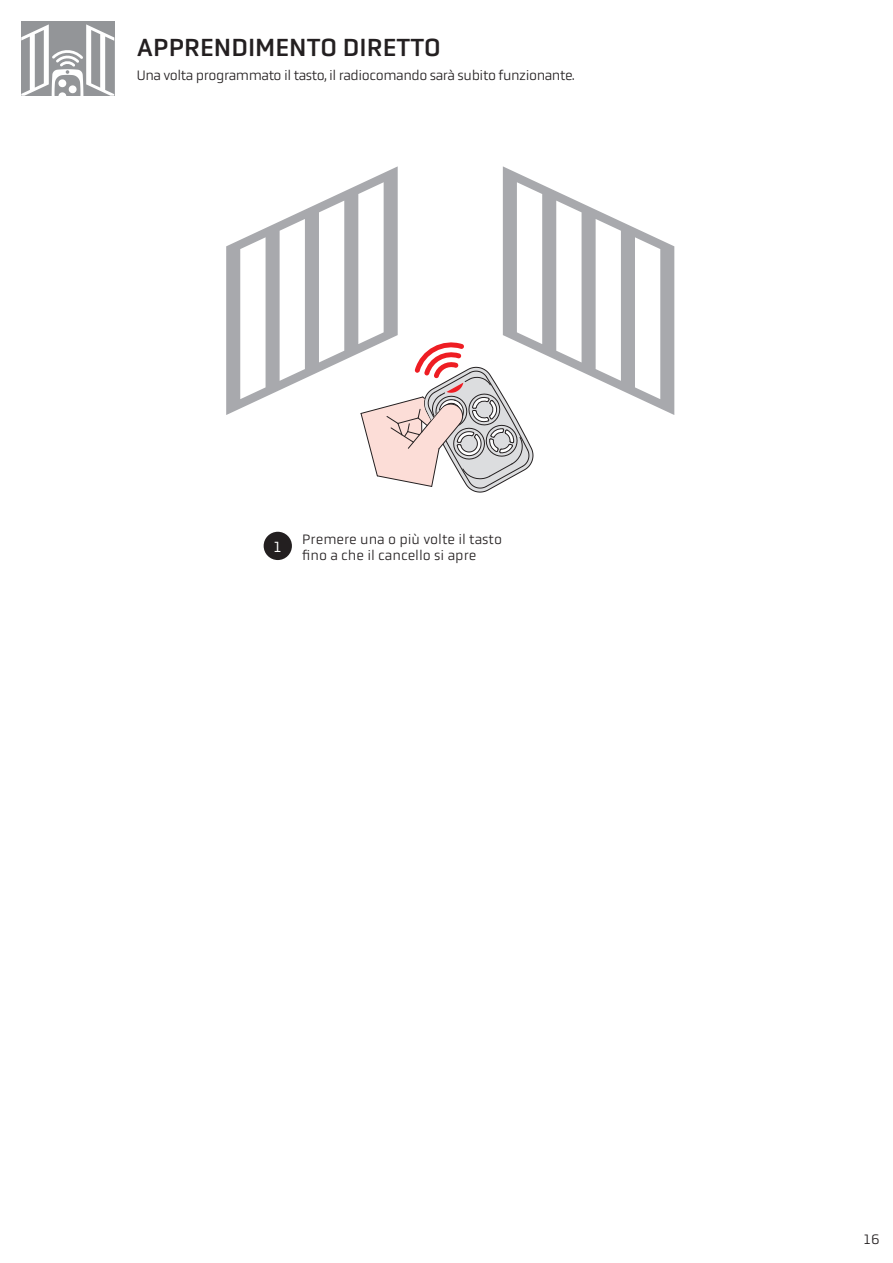
<style>
.page{position:relative;width:893px;height:1263px;background:#fff}
.page>*{position:absolute;margin:0;border:0;box-sizing:border-box;transform-origin:0 0}
.t1{font:25.5px "Obvia";color:#231f20}
.t2{font:15.3px "Obvia";color:#fff}
.t3{font:300 14.25px "Obvia";letter-spacing:-.03em;color:#231f20}
.t4{font:300 14.25px/16px "Obvia";color:#231f20}
</style>
<div class="page">
<div style="left:264px;top:532px;width:28px;height:28px;background:#231f20;border-radius:50%"></div>
<div style="left:21px;top:21px;width:93px;height:75px;background:#939598"></div>
<svg style="left:21px;top:24px;width:93px;height:72px"></svg>
<svg style="left:226px;top:166px;width:448px;height:327px"></svg>
<h1 class="t1" style="left:137px;top:33px;width:305px">APPRENDIMENTO DIRETTO</h1>
<p class="t3" style="left:137px;top:67px;width:439px">Una volta programmato il tasto, il radiocomando sarà subito funzionante.</p>
<p class="t2" style="left:274px;top:538px;width:10px">1</p>
<p class="t4" style="left:302px;top:531px;width:201px">Premere una o più volte il tasto fino a che il cancello si apre</p>
<p class="t3" style="left:863px;top:1231px;width:18px">16</p>
</div>
